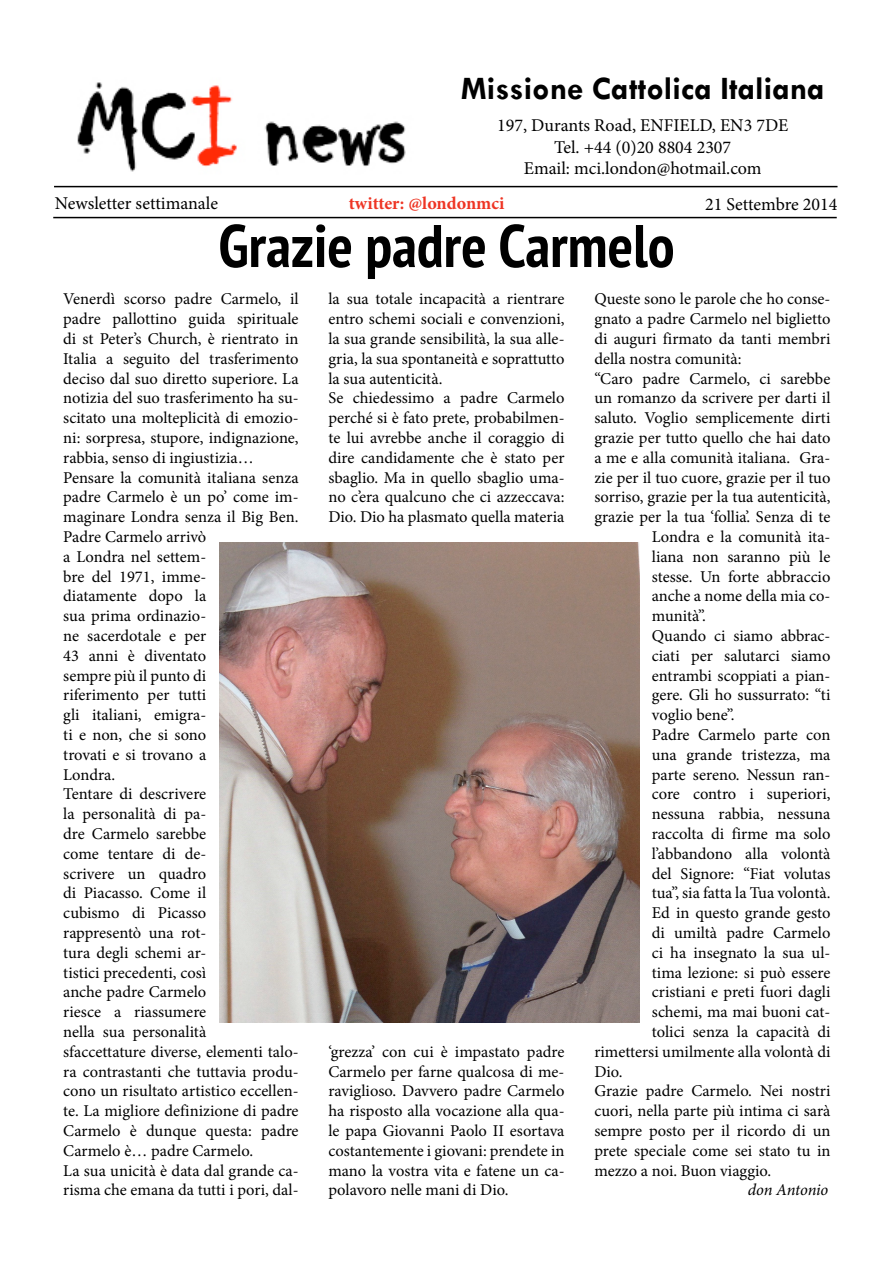
<style>
.page{position:relative;width:893px;height:1263px;background:#fff}
.page>*{position:absolute;margin:0;border:0;box-sizing:border-box;transform-origin:0 0}
.t1{font:700 condensed 60px "PT Sans";color:#000}
.t2{font:700 33px "Tw Cen";color:#000}
.t3{font:18px/21.6px "Minion Pro";color:#000;text-align:center}
.t4{font:700 18px "Minion Pro";color:#ee3524}
.t5{font:16.5px/19.8px "Minion Pro";color:#000}
.t6{font:italic 16.5px "Minion Pro";letter-spacing:-.01em;color:#000}
</style>
<div class="page">
<img style="left:77px;top:82px;width:329px;height:90px">
<hr style="left:53px;top:217px;width:784px;height:1px;background:#000">
<hr style="left:54px;top:186px;width:783px;height:1px;background:#000">
<img style="left:219px;top:542px;width:420px;height:481px">
<h2 class="t2" style="left:461px;top:69px;width:365px">Missione Cattolica Italiana</h2>
<p class="t3" style="left:497px;top:115px;width:293px">197, Durants Road, ENFIELD, EN3 7DE<br>Tel. +44 (0)20 8804 2307<br>Email: mci.london@hotmail.com</p>
<p class="t3" style="left:55px;top:193px;width:165px">Newsletter settimanale</p>
<p class="t4" style="left:349px;top:191px;width:157px">twitter: @londonmci</p>
<p class="t3" style="left:705px;top:194px;width:134px">21 Settembre 2014</p>
<h1 class="t1" style="left:218px;top:206px;width:457px">Grazie padre Carmelo</h1>
<p class="t5" style="left:594px;top:289px;width:238px">Queste sono le parole che ho conse-</p>
<p class="t5" style="left:594px;top:309px;width:238px">gnato a padre Carmelo nel biglietto</p>
<p class="t5" style="left:594px;top:329px;width:238px">di auguri firmato da tanti membri</p>
<p class="t5" style="left:594px;top:349px;width:149px">della nostra comunità:</p>
<p class="t5" style="left:594px;top:368px;width:238px">“Caro padre Carmelo, ci sarebbe</p>
<p class="t5" style="left:594px;top:388px;width:238px">un romanzo da scrivere per darti il</p>
<p class="t5" style="left:594px;top:408px;width:238px">saluto. Voglio semplicemente dirti</p>
<p class="t5" style="left:594px;top:428px;width:238px">grazie per tutto quello che hai dato</p>
<p class="t5" style="left:594px;top:448px;width:238px">a me e alla comunità italiana. Gra-</p>
<p class="t5" style="left:594px;top:467px;width:238px">zie per il tuo cuore, grazie per il tuo</p>
<p class="t5" style="left:594px;top:487px;width:238px">sorriso, grazie per la tua autenticità,</p>
<p class="t5" style="left:594px;top:507px;width:238px">grazie per la tua ‘follia’. Senza di te</p>
<p class="t5" style="left:652px;top:527px;width:180px">Londra e la comunità ita-</p>
<p class="t5" style="left:652px;top:547px;width:180px">liana non saranno più le</p>
<p class="t5" style="left:652px;top:566px;width:180px">stesse. Un forte abbraccio</p>
<p class="t5" style="left:652px;top:586px;width:180px">anche a nome della mia co-</p>
<p class="t5" style="left:652px;top:606px;width:56px">munità”.</p>
<p class="t5" style="left:652px;top:626px;width:180px">Quando ci siamo abbrac-</p>
<p class="t5" style="left:652px;top:646px;width:180px">ciati per salutarci siamo</p>
<p class="t5" style="left:652px;top:665px;width:180px">entrambi scoppiati a pian-</p>
<p class="t5" style="left:652px;top:685px;width:180px">gere. Gli ho sussurrato: “ti</p>
<p class="t5" style="left:652px;top:705px;width:84px">voglio bene”.</p>
<p class="t5" style="left:652px;top:725px;width:180px">Padre Carmelo parte con</p>
<p class="t5" style="left:652px;top:745px;width:180px">una grande tristezza, ma</p>
<p class="t5" style="left:652px;top:764px;width:180px">parte sereno. Nessun ran-</p>
<p class="t5" style="left:652px;top:784px;width:180px">core contro i superiori,</p>
<p class="t5" style="left:652px;top:804px;width:180px">nessuna rabbia, nessuna</p>
<p class="t5" style="left:652px;top:824px;width:180px">raccolta di firme ma solo</p>
<p class="t5" style="left:652px;top:844px;width:180px">l’abbandono alla volontà</p>
<p class="t5" style="left:652px;top:863px;width:180px">del Signore: “Fiat volutas</p>
<p class="t5" style="left:652px;top:883px;width:180px">tua”, sia fatta la Tua volontà.</p>
<p class="t5" style="left:652px;top:903px;width:180px">Ed in questo grande gesto</p>
<p class="t5" style="left:652px;top:923px;width:180px">di umiltà padre Carmelo</p>
<p class="t5" style="left:652px;top:943px;width:180px">ci ha insegnato la sua ul-</p>
<p class="t5" style="left:652px;top:962px;width:180px">tima lezione: si può essere</p>
<p class="t5" style="left:652px;top:982px;width:180px">cristiani e preti fuori dagli</p>
<p class="t5" style="left:652px;top:1002px;width:180px">schemi, ma mai buoni cat-</p>
<p class="t5" style="left:652px;top:1022px;width:180px">tolici senza la capacità di</p>
<p class="t5" style="left:594px;top:1042px;width:238px">rimettersi umilmente alla volontà di</p>
<p class="t5" style="left:594px;top:1061px;width:30px">Dio.</p>
<p class="t5" style="left:594px;top:1081px;width:238px">Grazie padre Carmelo. Nei nostri</p>
<p class="t5" style="left:594px;top:1101px;width:238px">cuori, nella parte più intima ci sarà</p>
<p class="t5" style="left:594px;top:1121px;width:238px">sempre posto per il ricordo di un</p>
<p class="t5" style="left:594px;top:1141px;width:238px">prete speciale come sei stato tu in</p>
<p class="t5" style="left:594px;top:1160px;width:178px">mezzo a noi. Buon viaggio.</p>
<p class="t6" style="left:748px;top:1179px;width:82px">don Antonio</p>
<p class="t5" style="left:63px;top:289px;width:237px">Venerdì scorso padre Carmelo, il padre pallottino guida spirituale di st Peter’s Church, è rientrato in<br>Italia a seguito del trasferimento deciso dal suo diretto superiore. La notizia del suo trasferimento ha su&shy;scitato una molteplicità di emozio&shy;ni: sorpresa, stupore, indignazione, rabbia, senso di ingiustizia…<br>Pensare la comunità italiana senza padre Carmelo è un po’ come im&shy;maginare Londra senza il Big Ben.<br>Padre Carmelo arrivò<br>a Londra nel settem-<br>bre del 1971, imme-<br>diatamente dopo la<br>sua prima ordinazio-<br>ne sacerdotale e per<br>43 anni è diventato<br>sempre più il punto di<br>riferimento per tutti<br>gli italiani, emigra-<br>ti e non, che si sono<br>trovati e si trovano a<br>Londra.<br>Tentare di descrivere<br>la personalità di pa-<br>dre Carmelo sarebbe<br>come tentare di de-<br>scrivere un quadro<br>di Piacasso. Come il<br>cubismo di Picasso<br>rappresentò una rot-<br>tura degli schemi ar-<br>tistici precedenti, così<br>anche padre Carmelo<br>riesce a riassumere<br>nella sua personalità<br>sfaccettature diverse, elementi talo&shy;ra contrastanti che tuttavia produ&shy;cono un risultato artistico eccellen&shy;te. La migliore definizione di padre<br>Carmelo è dunque questa: padre<br>Carmelo è… padre Carmelo.<br>La sua unicità è data dal grande ca&shy;risma che emana da tutti i pori, dal-</p>
<p class="t5" style="left:328px;top:289px;width:238px">la sua totale incapacità a rientrare entro schemi sociali e convenzioni, la sua grande sensibilità, la sua alle&shy;gria, la sua spontaneità e soprattutto la sua autenticità.<br>Se chiedessimo a padre Carmelo perché si è fato prete, probabilmen&shy;te lui avrebbe anche il coraggio di dire candidamente che è stato per sbaglio. Ma in quello sbaglio uma&shy;no c’era qualcuno che ci azzeccava:<br>Dio. Dio ha plasmato quella materia</p>
<p class="t5" style="left:328px;top:1042px;width:238px;text-align:justify">‘grezza’ con cui è impastato padre Carmelo per farne qualcosa di me&shy;raviglioso. Davvero padre Carmelo ha risposto alla vocazione alla qua&shy;le papa Giovanni Paolo II esortava costantemente i giovani: prendete in mano la vostra vita e fatene un ca&shy;polavoro nelle mani di Dio.</p>
</div>
